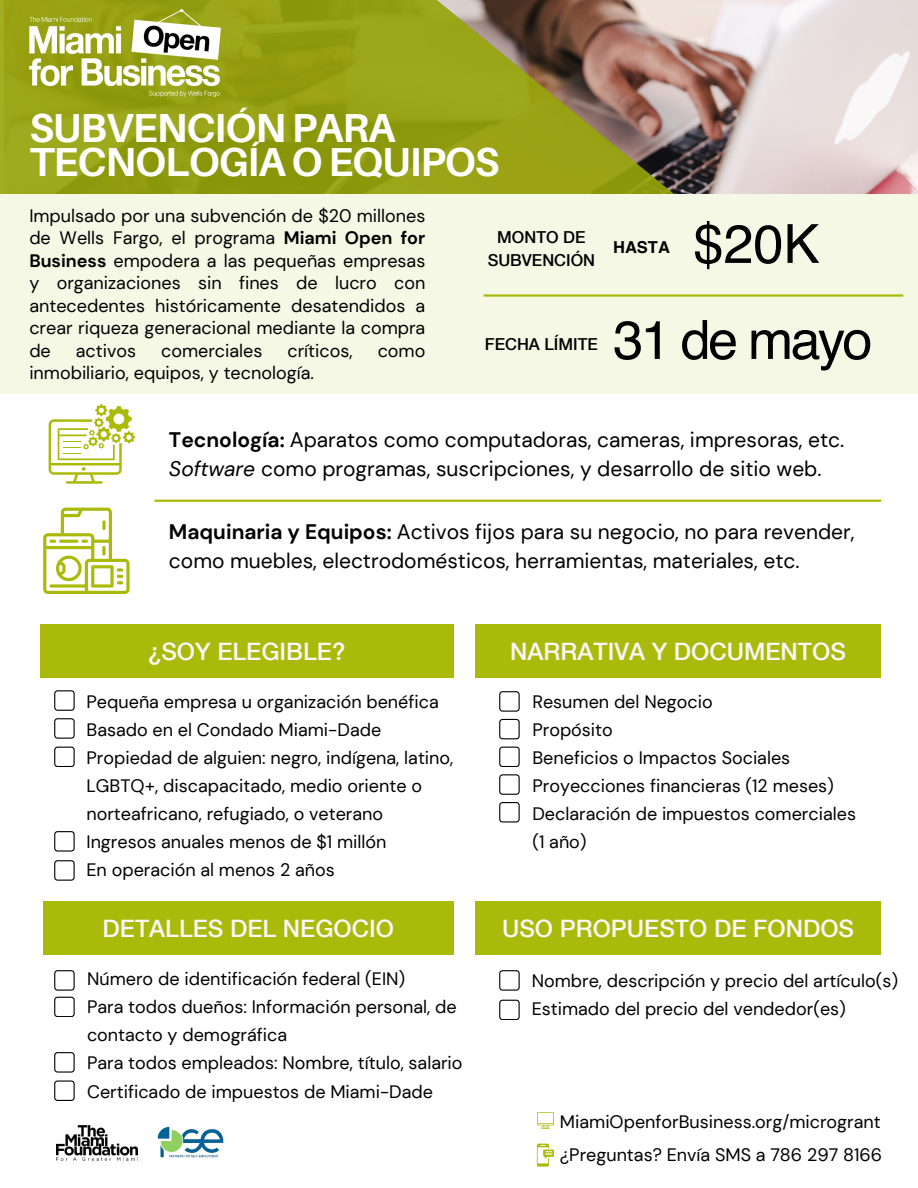
<style>
.page{position:relative;width:918px;height:1188px;background:#fff}
.page>*{position:absolute;margin:0;border:0;box-sizing:border-box;transform-origin:0 0}
.t1{font:54px "Helvetica";letter-spacing:-.045em;color:#000}
.t2{font:700 40.5px/33.8px "Aileron";letter-spacing:-.025em;color:#fff}
.t3{font:500 24px "Helvetica Neue";color:#f8f8f8}
.t4{font:21px/29.2px "DM Sans";color:#000}
.t5{font:18px/22.5px "DM Sans";color:#000}
.t6{font:500 16.5px/22.5px "Helvetica Neue";color:#000;text-align:center}
.t7{font:700 16.5px "Helvetica";color:#000}
.s1{font-weight:700}
.s2{font-style:italic}
</style>
<div class="page">
<svg style="left:0;top:0;width:869px;height:194px;background:#a2a04a"></svg>
<img style="left:157px;top:1126px;width:67px;height:32px">
<img style="left:57px;top:1126px;width:81px;height:34px">
<svg style="left:537px;top:1112px;width:17px;height:17px"></svg>
<svg style="left:537px;top:1144px;width:17px;height:22px"></svg>
<div style="left:0;top:194px;width:918px;height:200px;background:#f6f8e6"></div>
<hr style="left:484px;top:294px;width:419px;height:3px;background:#aaba0a">
<img style="left:29px;top:10px;width:192px;height:86px">
<hr style="left:154px;top:500px;width:727px;height:2px;background:#aaba0a">
<svg style="left:49px;top:404px;width:86px;height:80px"></svg>
<svg style="left:43px;top:508px;width:87px;height:86px"></svg>
<div style="left:40px;top:624px;width:414px;height:54px;background:#aaba0a"></div>
<div style="left:43px;top:901px;width:410px;height:54px;background:#aaba0a"></div>
<svg style="left:54px;top:690px;width:20px;height:21px"></svg>
<svg style="left:54px;top:970px;width:20px;height:20px"></svg>
<svg style="left:54px;top:718px;width:20px;height:20px"></svg>
<svg style="left:54px;top:997px;width:20px;height:20px"></svg>
<svg style="left:54px;top:747px;width:20px;height:20px"></svg>
<svg style="left:54px;top:1052px;width:20px;height:20px"></svg>
<svg style="left:54px;top:1080px;width:20px;height:21px"></svg>
<div style="left:475px;top:901px;width:406px;height:54px;background:#aaba0a"></div>
<svg style="left:499px;top:970px;width:20px;height:20px"></svg>
<svg style="left:499px;top:1000px;width:20px;height:20px"></svg>
<svg style="left:54px;top:860px;width:20px;height:20px"></svg>
<div style="left:475px;top:624px;width:406px;height:54px;background:#aaba0a"></div>
<svg style="left:499px;top:691px;width:20px;height:20px"></svg>
<svg style="left:499px;top:719px;width:20px;height:20px"></svg>
<svg style="left:499px;top:747px;width:20px;height:20px"></svg>
<svg style="left:499px;top:774px;width:20px;height:21px"></svg>
<svg style="left:499px;top:802px;width:20px;height:20px"></svg>
<svg style="left:54px;top:831px;width:20px;height:20px"></svg>
<p class="t2" style="left:29px;top:110px;width:472px">SUBVENCIÓN PARA<br>TECNOLOGÍA O EQUIPOS</p>
<p class="t5" style="left:29px;top:204px;width:398px;text-align:justify">Impulsado por una subvención de $20 millones de Wells Fargo, el programa <span class="s1">Miami Open for Business</span> empodera a las pequeñas empresas y organizaciones sin fines de lucro con antecedentes históricamente desatendidos a crear riqueza generacional mediante la compra de</p>
<p class="t5" style="left:76px;top:339px;width:62px">activos</p>
<p class="t5" style="left:161px;top:339px;width:103px">comerciales</p>
<p class="t5" style="left:288px;top:339px;width:67px">críticos,</p>
<p class="t5" style="left:378px;top:339px;width:49px">como</p>
<p class="t5" style="left:29px;top:362px;width:286px">inmobiliario, equipos, y tecnología.</p>
<h4 class="t6" style="left:488px;top:226px;width:109px">MONTO DE<br>SUBVENCIÓN</h4>
<p class="t7" style="left:613px;top:241px;width:58px">HASTA</p>
<p class="t1" style="left:693px;top:221px;width:128px">$20K</p>
<p class="t6" style="left:485px;top:333px;width:115px">FECHA LÍMITE</p>
<p class="t1" style="left:613px;top:317px;width:261px">31 de mayo</p>
<h5 class="t4" style="left:169px;top:425px;width:677px"><span class="s1">Tecnología:</span> Aparatos como computadoras, cameras, impresoras, etc.<br><span class="s2">Software</span> como programas, suscripciones, y desarrollo de sitio web.</h5>
<h5 class="t4" style="left:169px;top:517px;width:687px"><span class="s1">Maquinaria y Equipos:</span> Activos fijos para su negocio, no para revender, como muebles, electrodomésticos, herramientas, materiales, etc.</h5>
<h1 class="t3" style="left:148px;top:637px;width:199px">¿SOY ELEGIBLE?</h1>
<h4 class="t5" style="left:87px;top:690px;width:354px">Pequeña empresa u organización benéfica</h4>
<p class="t5" style="left:87px;top:718px;width:296px">Basado en el Condado Miami-Dade</p>
<p class="t5" style="left:87px;top:744px;width:368px;line-height:28.2px">Propiedad de alguien: negro, indígena, latino,<br>LGBTQ+, discapacitado, medio oriente o norteafricano, refugiado, o veterano</p>
<p class="t5" style="left:87px;top:831px;width:302px">Ingresos anuales menos de $1 millón</p>
<p class="t5" style="left:87px;top:859px;width:250px">En operación al menos 2 años</p>
<p class="t3" style="left:510px;top:637px;width:337px">NARRATIVA Y DOCUMENTOS</p>
<p class="t5" style="left:532px;top:690px;width:182px">Resumen del Negocio</p>
<p class="t5" style="left:532px;top:718px;width:82px">Propósito</p>
<p class="t5" style="left:532px;top:747px;width:259px">Beneficios o Impactos Sociales</p>
<p class="t5" style="left:532px;top:775px;width:303px">Proyecciones financieras (12 meses)</p>
<p class="t5" style="left:532px;top:800px;width:325px;line-height:28.2px">Declaración de impuestos comerciales (1 año)</p>
<h5 class="t3" style="left:103px;top:913px;width:293px">DETALLES DEL NEGOCIO</h5>
<h2 class="t3" style="left:502px;top:913px;width:354px">USO PROPUESTO DE FONDOS</h2>
<p class="t5" style="left:87px;top:968px;width:320px">Número de identificación federal (EIN)</p>
<h4 class="t5" style="left:87px;top:993px;width:371px;line-height:28.2px">Para todos dueños: Información personal, de contacto y demográfica</h4>
<h4 class="t5" style="left:87px;top:1052px;width:377px">Para todos empleados: Nombre, título, salario</h4>
<p class="t5" style="left:87px;top:1080px;width:348px">Certificado de impuestos de Miami-Dade</p>
<p class="t5" style="left:532px;top:969px;width:368px">Nombre, descripción y precio del artículo(s)</p>
<p class="t5" style="left:532px;top:998px;width:316px">Estimado del precio del vendedor(es)</p>
<p class="t5" style="left:560px;top:1111px;width:322px">MiamiOpenforBusiness.org/microgrant</p>
<p class="t5" style="left:560px;top:1143px;width:324px">¿Preguntas? Envía SMS a 786 297 8166</p>
</div>
